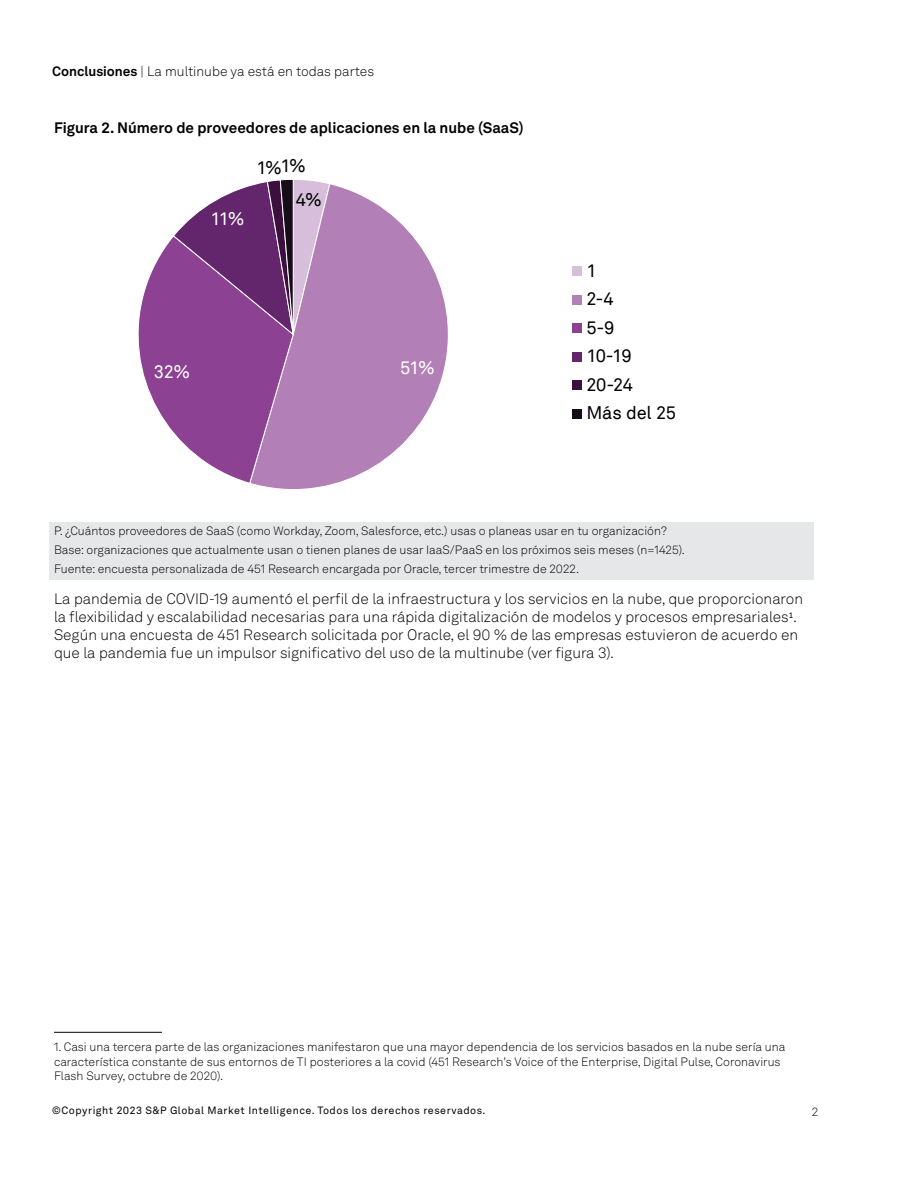
<style>
.page{position:relative;width:918px;height:1188px;background:#fff}
.page>*{position:absolute;margin:0;border:0;box-sizing:border-box;transform-origin:0 0}
.t1{font:18.3px/28.5px "Akkurat";letter-spacing:-.015em;color:#000}
.t2{font:18.3px "Akkurat";color:#fff}
.t3{font:300 15px/18px "Akkurat LL";color:#000}
.Exhibit_Title{font:700 15px "Akkurat LL";color:#000}
.t4{font:300 13.5px "Akkurat LL";color:#000}
.Footers{font:300 12px/14.4px "Akkurat LL";color:#000}
.Source{font:300 12px "Akkurat LL";color:#000}
.Source_-_final_line{font:300 12px "Akkurat LL";color:#000}
.t5{font:10.5px "Akkurat LL";letter-spacing:.05em;color:#000}
.s1{font-weight:700}
</style>
<div class="page">
<div style="left:50px;top:522px;width:764px;height:21px;background:#e6e7e8"></div>
<div style="left:50px;top:540px;width:764px;height:21px;background:#e6e7e8"></div>
<div style="left:50px;top:559px;width:764px;height:21px;background:#e6e7e8"></div>
<hr style="left:54px;top:1032px;width:108px;height:1px;background:#000">
<svg style="left:255px;top:184px;width:193px;height:305px"></svg>
<svg style="left:138px;top:179px;width:192px;height:305px"></svg>
<div style="left:572px;top:266px;width:10px;height:10px;background:#d7bfdb"></div>
<div style="left:572px;top:295px;width:10px;height:10px;background:#b280b6"></div>
<div style="left:572px;top:323px;width:10px;height:10px;background:#8c4193"></div>
<div style="left:572px;top:352px;width:10px;height:10px;background:#63256b"></div>
<div style="left:572px;top:380px;width:10px;height:10px;background:#3c0f3f"></div>
<div style="left:572px;top:409px;width:10px;height:10px;background:#170d18"></div>
<p class="t4" style="left:52px;top:61px;width:323px"><span class="s1">Conclusiones</span> | La multinube ya está en todas partes</p>
<p class="Exhibit_Title" style="left:54px;top:116px;width:471px">Figura 2. Número de proveedores de aplicaciones en la nube (SaaS)</p>
<p class="t1" style="left:256px;top:153px;width:51px">1%1%</p>
<p class="t2" style="left:211px;top:208px;width:35px">11%</p>
<p class="t1" style="left:296px;top:186px;width:28px">4%</p>
<p class="t2" style="left:154px;top:361px;width:38px">32%</p>
<p class="t2" style="left:400px;top:357px;width:36px">51%</p>
<p class="t1" style="left:586px;top:257px;width:91px">1<br>2-4<br>5-9<br>10-19<br>20-24<br>Más del 25</p>
<p class="Source" style="left:54px;top:523px;width:614px">P. ¿Cuántos proveedores de SaaS (como Workday, Zoom, Salesforce, etc.) usas o planeas usar en tu organización?</p>
<p class="Source" style="left:54px;top:542px;width:633px">Base: organizaciones que actualmente usan o tienen planes de usar IaaS/PaaS en los próximos seis meses (n=1425).</p>
<p class="Source_-_final_line" style="left:54px;top:560px;width:527px">Fuente: encuesta personalizada de 451 Research encargada por Oracle, tercer trimestre de 2022.</p>
<p class="t3" style="left:54px;top:590px;width:751px">La pandemia de COVID-19 aumentó el perfil de la infraestructura y los servicios en la nube, que proporcionaron la flexibilidad y escalabilidad necesarias para una rápida digitalización de modelos y procesos empresariales<sup>1</sup>.<br>Según una encuesta de 451 Research solicitada por Oracle, el 90 % de las empresas estuvieron de acuerdo en que la pandemia fue un impulsor significativo del uso de la multinube (ver figura 3).</p>
<p class="Footers" style="left:54px;top:1039px;width:733px">1. Casi una tercera parte de las organizaciones manifestaron que una mayor dependencia de los servicios basados en la nube sería una característica constante de sus entornos de TI posteriores a la covid (451 Research's Voice of the Enterprise, Digital Pulse, Coronavirus<br>Flash Survey, octubre de 2020).</p>
<p class="t5" style="left:52px;top:1103px;width:435px">©Copyright 2023 S&amp;P Global Market Intelligence. Todos los derechos reservados.</p>
<p class="Footers" style="left:812px;top:1104px;width:8px">2</p>
</div>
